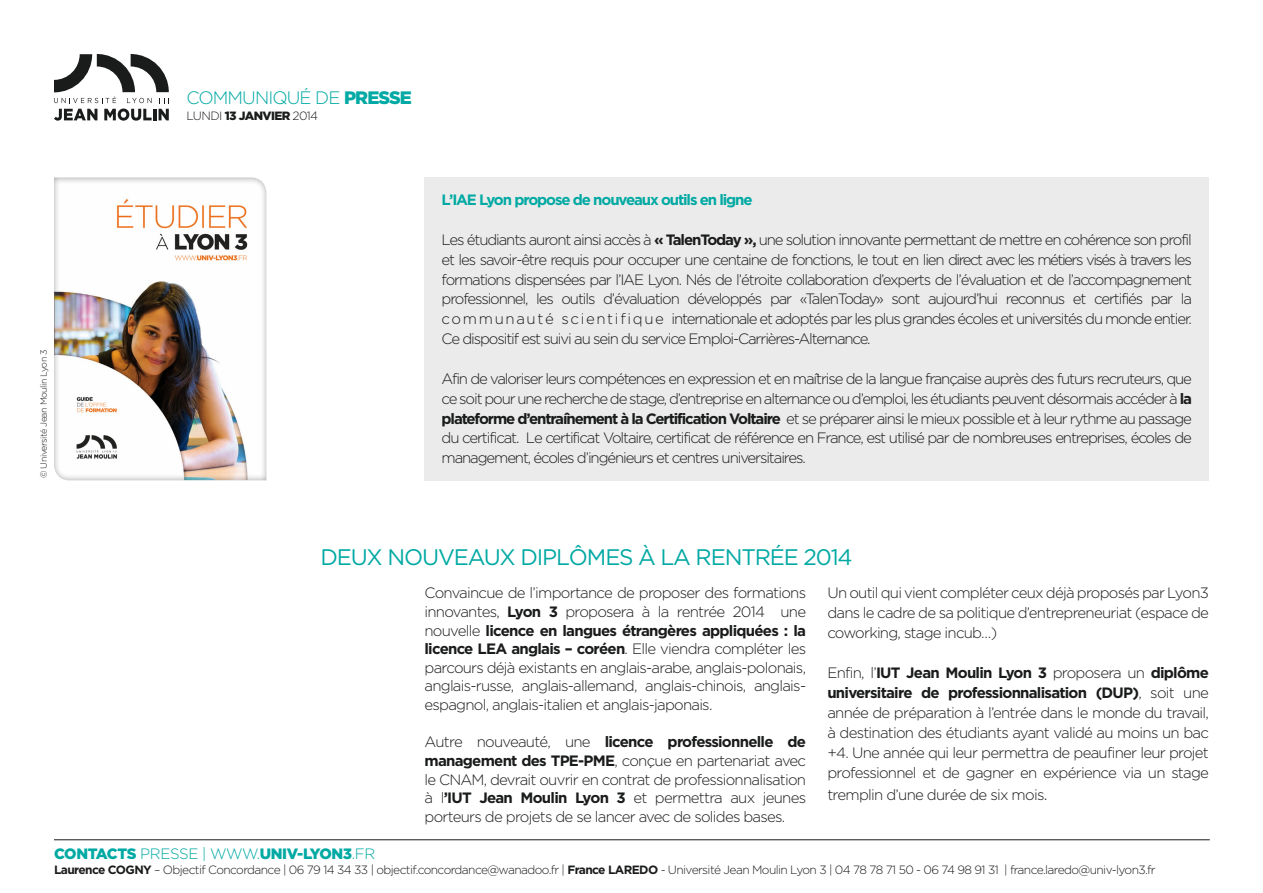
<style>
.page{position:relative;width:1263px;height:893px;background:#fff}
.page>*{position:absolute;margin:0;border:0;box-sizing:border-box;transform-origin:0 0}
.Sous-titre{font:22.5px "Gotham";letter-spacing:-.05em;color:#00a9a3}
.t1{font:300 18px "Gotham";letter-spacing:-.05em;color:#00a9a3}
.Texte{font:300 15px/18.6px "Gotham";letter-spacing:-.05em;color:#1a1b1b;text-align:justify}
.t2{font:700 15px "Gotham";letter-spacing:-.075em;color:#00a9a3}
.t3{font:900 15px "Gotham";letter-spacing:-.025em;color:#00a9a3}
.t4{font:300 12px "Gotham";letter-spacing:-.05em;color:#1a1b1b}
.t5{font:300 9px "Gotham";letter-spacing:-.05em;color:#1a1b1b}
.s1{font-weight:900}
.s2{font-weight:700}
.s3{font-size:16.5px}
.s4{font-weight:300}
</style>
<div class="page">
<hr style="left:54px;top:839px;width:1156px;height:1px;background:#1a1b1b">
<svg style="left:54px;top:54px;width:115px;height:49px"></svg>
<svg style="left:54px;top:109px;width:43px;height:12px"></svg>
<svg style="left:104px;top:109px;width:65px;height:12px"></svg>
<div style="left:425px;top:177px;width:784px;height:303px;background:#eaebea"></div>
<div style="left:52px;top:176px;width:215px;height:306px;background:#231f20;opacity:.5"></div>
<p class="t5" style="left:39px;top:478px;width:130px;rotate:-90deg">© Université Jean Moulin Lyon 3</p>
<p class="t1" style="left:186px;top:87px;width:227px">COMMUNIQUÉ DE <span class="s1">PRESSE</span></p>
<p class="t4" style="left:186px;top:109px;width:133px">LUNDI <span class="s1">13 JANVIER</span> 2014</p>
<p class="t2" style="left:442px;top:191px;width:313px">L’IAE Lyon propose de nouveaux outils en ligne</p>
<p class="Texte" style="left:442px;top:229px;width:752px;line-height:19.8px">Les étudiants auront ainsi accès à <span class="s2">« TalenToday »,</span> une solution innovante permettant de mettre en cohérence son profil et les savoir-être requis pour occuper une centaine de fonctions, le tout en lien direct avec les métiers visés à travers les formations dispensées par l’IAE Lyon. Nés de l’étroite collaboration d’experts de l’évaluation et de l’accompagnement professionnel, les outils d’évaluation développés par «TalenToday» sont aujourd’hui reconnus et certifiés par la c o m m u n a u t é s c i e n t i f i q u e internationale et adoptés par les plus grandes écoles et universités du monde entier.<br>Ce dispositif est suivi au sein du service Emploi-Carrières-Alternance.</p>
<p class="Texte" style="left:442px;top:368px;width:752px;line-height:19.8px">Afin de valoriser leurs compétences en expression et en maîtrise de la langue française auprès des futurs recruteurs, que ce soit pour une recherche de stage, d’entreprise en alternance ou d’emploi, les étudiants peuvent désormais accéder à <span class="s2">la plateforme d’entraînement à la Certification Voltaire</span> et se préparer ainsi le mieux possible et à leur rythme au passage du certificat. Le certificat Voltaire, certificat de référence en France, est utilisé par de nombreuses entreprises, écoles de management, écoles d’ingénieurs et centres universitaires.</p>
<p class="Sous-titre" style="left:320px;top:545px;width:534px">DEUX NOUVEAUX DIPLÔMES À LA RENTRÉE 2014</p>
<p class="Texte" style="left:424px;top:584px;width:383px">Convaincue de l’importance de proposer des formations innovantes, <span class="s2">Lyon 3</span> proposera à la rentrée 2014 une nouvelle <span class="s2">licence en langues étrangères appliquées : la licence LEA anglais – coréen</span>. Elle viendra compléter les parcours déjà existants en anglais-arabe, anglais-polonais, anglais-russe, anglais-allemand, anglais-chinois, anglais&shy;espagnol, anglais-italien et anglais-japonais.</p>
<p class="Texte" style="left:424px;top:732px;width:383px">Autre nouveauté, une <span class="s2">licence professionnelle de management des TPE-PME</span>, conçue en partenariat avec le CNAM, devrait ouvrir en contrat de professionnalisation à l<span class="s2">’IUT Jean Moulin Lyon 3</span> et permettra aux jeunes porteurs de projets de se lancer avec de solides bases.</p>
<p class="Texte" style="left:827px;top:583px;width:383px;line-height:20px">Un outil qui vient compléter ceux déjà proposés par Lyon3 dans le cadre de sa politique d’entrepreneuriat (espace de coworking, stage incub…)</p>
<p class="Texte" style="left:827px;top:663px;width:383px;line-height:20px">Enfin, l’<span class="s2">IUT Jean Moulin Lyon 3</span> proposera un <span class="s2">diplôme universitaire de professionnalisation (DUP)</span>, soit une année de préparation à l’entrée dans le monde du travail, à destination des étudiants ayant validé au moins un bac +4. Une année qui leur permettra de peaufiner leur projet professionnel et de gagner en expérience via un stage</p>
<p class="Texte" style="left:827px;top:785px;width:222px">tremplin d’une durée de six mois<span class="s3">.</span></p>
<p class="t3" style="left:54px;top:845px;width:323px">CONTACTS <span class="s4">PRESSE | WWW.</span>UNIV-LYON3<span class="s4">.FR</span></p>
<p class="t4" style="left:54px;top:863px;width:1103px"><span class="s2">Laurence COGNY</span> – Objectif Concordance | 06 79 14 34 33 | objectif.concordance@wanadoo.fr | <span class="s2">France LAREDO</span> - Université Jean Moulin Lyon 3 | 04 78 78 71 50 - 06 74 98 91 31 | france.laredo@univ-lyon3.fr</p>
</div>
